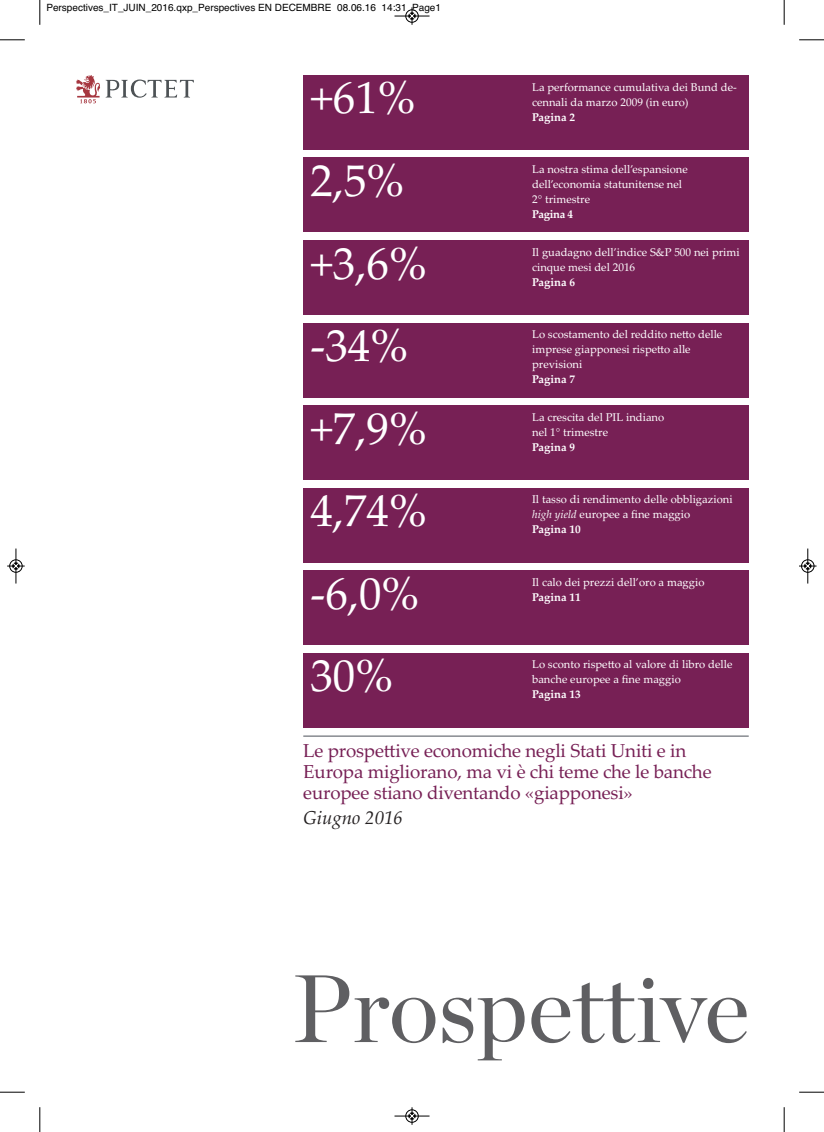
<style>
.page{position:relative;width:824px;height:1132px;background:#fff}
.page>*{position:absolute;margin:0;border:0;box-sizing:border-box;transform-origin:0 0}
.t1{font:95.62px "Chronicle Display";letter-spacing:-.005em;color:#5f5f62}
.t2{font:45px "Palatino Linotype";color:#fff}
.t3{font:18.75px/21.2px "Palatino Linotype";letter-spacing:-.01em;color:#772055}
.t4{font:italic 18.75px "Palatino Linotype";color:#231f20}
.t5{font:11.25px/15px "Palatino Linotype";color:#fff}
.t6{font:700 11.25px "Palatino Linotype";color:#fff}
.t7{font:10px "Helvetica";color:#000}
.s1{font-style:italic}
</style>
<div class="page">
<div style="left:303px;top:75px;width:445px;height:75px;background:#772055"></div>
<div style="left:303px;top:158px;width:445px;height:74px;background:#772055"></div>
<div style="left:303px;top:240px;width:445px;height:75px;background:#772055"></div>
<div style="left:303px;top:323px;width:445px;height:74px;background:#772055"></div>
<div style="left:303px;top:405px;width:445px;height:75px;background:#772055"></div>
<div style="left:303px;top:488px;width:445px;height:74px;background:#772055"></div>
<div style="left:303px;top:570px;width:445px;height:75px;background:#772055"></div>
<div style="left:303px;top:653px;width:445px;height:74px;background:#772055"></div>
<svg style="left:106px;top:80px;width:88px;height:18px"></svg>
<svg style="left:76px;top:75px;width:24px;height:28px"></svg>
<hr style="left:303px;top:736px;width:445px;height:1px;background:#4c5159">
<svg style="left:39px;top:0;width:2px;height:25px"></svg>
<svg style="left:0;top:39px;width:25px;height:2px"></svg>
<svg style="left:783px;top:0;width:2px;height:25px"></svg>
<svg style="left:799px;top:39px;width:25px;height:2px"></svg>
<svg style="left:39px;top:1107px;width:2px;height:25px"></svg>
<svg style="left:0;top:1092px;width:25px;height:1px"></svg>
<svg style="left:783px;top:1107px;width:2px;height:25px"></svg>
<svg style="left:799px;top:1092px;width:25px;height:1px"></svg>
<div style="left:405px;top:9px;width:14px;height:14px;border:1px solid #fff;border-radius:50%"></div>
<hr style="left:394px;top:16px;width:35px;height:1px;background:#000">
<div style="left:405px;top:10px;width:13px;height:12px;border:1px solid #000;border-radius:50%"></div>
<svg style="left:409px;top:7px;width:6px;height:18px"></svg>
<div style="left:405px;top:1109px;width:14px;height:14px;border:1px solid #fff;border-radius:50%"></div>
<hr style="left:394px;top:1116px;width:35px;height:1px;background:#000">
<div style="left:405px;top:1110px;width:13px;height:12px;border:1px solid #000;border-radius:50%"></div>
<svg style="left:409px;top:1107px;width:6px;height:18px"></svg>
<div style="left:9px;top:559px;width:14px;height:14px;border:1px solid #fff;border-radius:50%"></div>
<hr style="left:16px;top:549px;width:1px;height:35px;background:#000">
<div style="left:10px;top:560px;width:12px;height:12px;border:1px solid #000;border-radius:50%"></div>
<svg style="left:7px;top:563px;width:18px;height:6px"></svg>
<div style="left:801px;top:559px;width:13px;height:14px;border:1px solid #fff;border-radius:50%"></div>
<hr style="left:807px;top:549px;width:1px;height:35px;background:#000">
<div style="left:801px;top:560px;width:13px;height:12px;border:1px solid #000;border-radius:50%"></div>
<svg style="left:799px;top:563px;width:17px;height:6px"></svg>
<p class="t7" style="left:46px;top:2px;width:396px">Perspectives_IT_JUIN_2016.qxp_Perspectives EN DECEMBRE 08.06.16 14:31 Page1</p>
<h2 class="t2" style="left:310px;top:72px;width:107px">+61%</h2>
<p class="t5" style="left:532px;top:79px;width:206px">La performance cumulativa dei Bund de&shy;cennali da marzo 2009 (in euro)</p>
<p class="t6" style="left:532px;top:110px;width:45px">Pagina 2</p>
<h2 class="t2" style="left:310px;top:154px;width:96px">2,5%</h2>
<p class="t5" style="left:532px;top:162px;width:157px">La nostra stima dell’espansione dell’economia statunitense nel<br>2° trimestre</p>
<p class="t6" style="left:532px;top:208px;width:43px">Pagina 4</p>
<h2 class="t2" style="left:310px;top:237px;width:118px">+3,6%</h2>
<p class="t5" style="left:532px;top:244px;width:209px">Il guadagno dell’indice S&amp;P 500 nei primi cinque mesi del 2016</p>
<p class="t6" style="left:532px;top:275px;width:45px">Pagina 6</p>
<h2 class="t2" style="left:310px;top:319px;width:99px">-34%</h2>
<p class="t5" style="left:532px;top:327px;width:192px">Lo scostamento del reddito netto delle imprese giapponesi rispetto alle previsioni</p>
<p class="t6" style="left:532px;top:373px;width:45px">Pagina 7</p>
<h2 class="t2" style="left:310px;top:402px;width:118px">+7,9%</h2>
<p class="t5" style="left:532px;top:409px;width:134px">La crescita del PIL indiano nel 1° trimestre</p>
<p class="t6" style="left:532px;top:440px;width:45px">Pagina 9</p>
<h2 class="t2" style="left:310px;top:484px;width:118px">4,74%</h2>
<p class="t5" style="left:532px;top:492px;width:202px">Il tasso di rendimento delle obbligazioni <span class="s1">high yield</span> europee a fine maggio</p>
<p class="t6" style="left:532px;top:523px;width:50px">Pagina 10</p>
<h2 class="t2" style="left:310px;top:567px;width:111px">-6,0%</h2>
<p class="t5" style="left:532px;top:574px;width:174px">Il calo dei prezzi dell’oro a maggio</p>
<p class="t6" style="left:532px;top:590px;width:50px">Pagina 11</p>
<h2 class="t2" style="left:310px;top:649px;width:84px">30%</h2>
<p class="t5" style="left:532px;top:657px;width:202px">Lo sconto rispetto al valore di libro delle banche europee a fine maggio</p>
<p class="t6" style="left:532px;top:688px;width:50px">Pagina 13</p>
<h3 class="t3" style="left:303px;top:740px;width:410px">Le prospettive economiche negli Stati Uniti e in<br>Europa migliorano, ma vi è chi teme che le banche europee stiano diventando «giapponesi»</h3>
<h3 class="t4" style="left:303px;top:806px;width:101px">Giugno 2016</h3>
<h1 class="t1" style="left:292px;top:953px;width:459px">Prospettive</h1>
</div>
